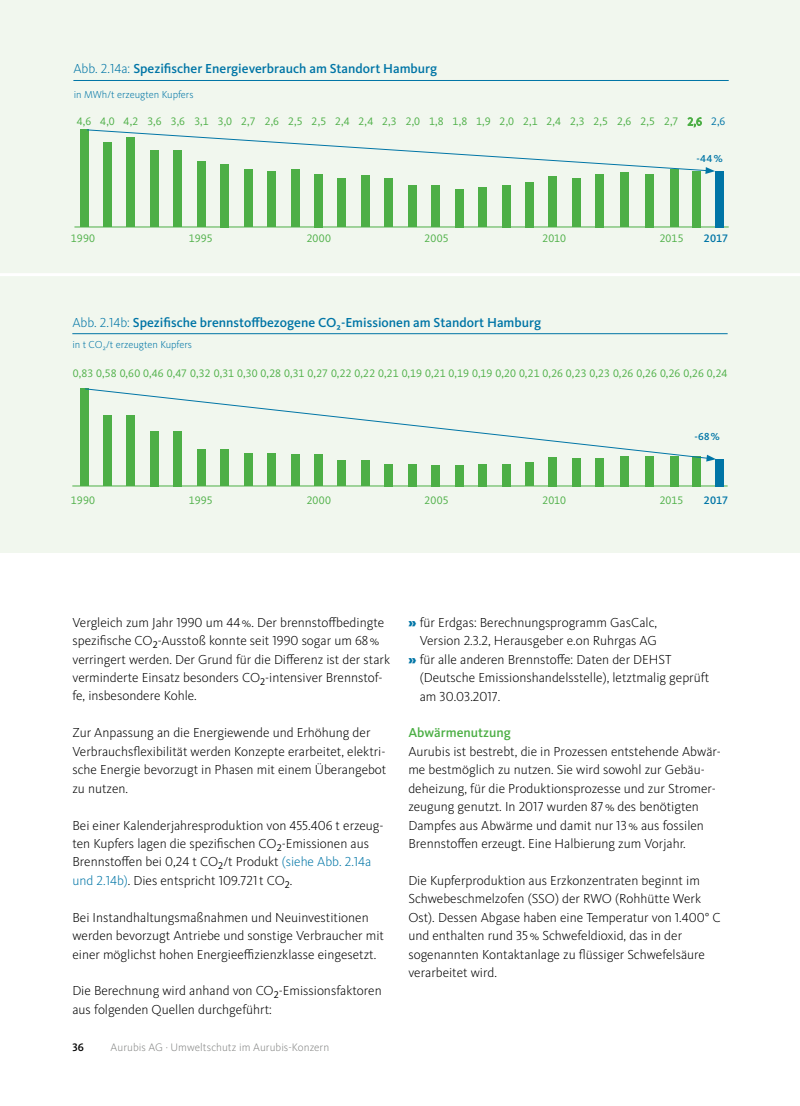
<style>
.page{position:relative;width:800px;height:1106px;background:#fff}
.page>*{position:absolute;margin:0;border:0;box-sizing:border-box;transform-origin:0 0}
.t1{font:300 13.5px/18.5px "Kievit Pro";color:#000}
.t2{font:500 13.5px "Kievit Pro";color:#0075a6}
.t3{font:500 13.5px "Kievit Pro";color:#4daf46}
.t4{font:11.25px "Kievit Pro";letter-spacing:.005em;color:#4daf46}
.t5{font:300 11.25px "Kievit Pro";letter-spacing:.005em;color:#868786}
.t6{font:500 11.25px "Kievit Pro";color:#0075a6}
.t7{font:500 11.25px "Kievit Pro";color:#000}
.t8{font:300 10.5px "Kievit Pro";color:#0075a6}
.t9{font:500 10.5px "Kievit Pro";color:#0075a6}
.s1{font-weight:300}
.s2{color:#0075a6}
.s3{font-weight:900;color:#0075a6}
</style>
<div class="page">
<div style="left:0;top:0;width:799px;height:552px;background:#f1f7ee"></div>
<hr style="left:0;top:273px;width:799px;height:3px;background:#fff">
<div style="left:80px;top:130px;width:8px;height:97px;background:#4daf46"></div>
<div style="left:103px;top:143px;width:9px;height:84px;background:#4daf46"></div>
<div style="left:127px;top:138px;width:8px;height:89px;background:#4daf46"></div>
<div style="left:150px;top:151px;width:9px;height:76px;background:#4daf46"></div>
<div style="left:173px;top:151px;width:9px;height:76px;background:#4daf46"></div>
<div style="left:197px;top:161px;width:8px;height:66px;background:#4daf46"></div>
<div style="left:220px;top:164px;width:9px;height:63px;background:#4daf46"></div>
<div style="left:244px;top:170px;width:8px;height:57px;background:#4daf46"></div>
<div style="left:267px;top:172px;width:9px;height:55px;background:#4daf46"></div>
<div style="left:291px;top:170px;width:8px;height:57px;background:#4daf46"></div>
<div style="left:314px;top:174px;width:8px;height:53px;background:#4daf46"></div>
<div style="left:337px;top:178px;width:9px;height:49px;background:#4daf46"></div>
<div style="left:361px;top:176px;width:8px;height:51px;background:#4daf46"></div>
<div style="left:384px;top:178px;width:9px;height:49px;background:#4daf46"></div>
<div style="left:408px;top:185px;width:8px;height:42px;background:#4daf46"></div>
<div style="left:431px;top:185px;width:9px;height:42px;background:#4daf46"></div>
<div style="left:455px;top:189px;width:8px;height:38px;background:#4daf46"></div>
<div style="left:478px;top:187px;width:8px;height:40px;background:#4daf46"></div>
<div style="left:501px;top:185px;width:9px;height:42px;background:#4daf46"></div>
<div style="left:525px;top:182px;width:8px;height:45px;background:#4daf46"></div>
<div style="left:548px;top:176px;width:9px;height:51px;background:#4daf46"></div>
<div style="left:595px;top:174px;width:9px;height:53px;background:#4daf46"></div>
<div style="left:572px;top:178px;width:8px;height:49px;background:#4daf46"></div>
<div style="left:620px;top:172px;width:9px;height:55px;background:#4daf46"></div>
<div style="left:645px;top:174px;width:8px;height:53px;background:#4daf46"></div>
<hr style="left:73px;top:80px;width:655px;height:1px;background:#0075a6">
<div style="left:670px;top:169px;width:8px;height:58px;background:#4daf46"></div>
<div style="left:692px;top:171px;width:8px;height:56px;background:#4daf46"></div>
<svg style="left:86px;top:117px;width:629px;height:57px"></svg>
<hr style="left:74px;top:227px;width:654px;height:1px;background:#4daf46">
<div style="left:80px;top:388px;width:8px;height:98px;background:#4daf46"></div>
<div style="left:103px;top:416px;width:9px;height:70px;background:#4daf46"></div>
<div style="left:127px;top:416px;width:8px;height:70px;background:#4daf46"></div>
<div style="left:150px;top:431px;width:9px;height:55px;background:#4daf46"></div>
<div style="left:173px;top:431px;width:9px;height:55px;background:#4daf46"></div>
<div style="left:197px;top:450px;width:8px;height:36px;background:#4daf46"></div>
<div style="left:220px;top:450px;width:9px;height:36px;background:#4daf46"></div>
<div style="left:244px;top:453px;width:8px;height:33px;background:#4daf46"></div>
<div style="left:267px;top:453px;width:9px;height:33px;background:#4daf46"></div>
<div style="left:291px;top:454px;width:8px;height:32px;background:#4daf46"></div>
<div style="left:314px;top:454px;width:8px;height:32px;background:#4daf46"></div>
<div style="left:337px;top:460px;width:9px;height:26px;background:#4daf46"></div>
<div style="left:361px;top:460px;width:8px;height:26px;background:#4daf46"></div>
<div style="left:384px;top:464px;width:9px;height:22px;background:#4daf46"></div>
<div style="left:408px;top:464px;width:8px;height:22px;background:#4daf46"></div>
<div style="left:431px;top:465px;width:9px;height:21px;background:#4daf46"></div>
<div style="left:455px;top:465px;width:8px;height:21px;background:#4daf46"></div>
<div style="left:478px;top:464px;width:8px;height:22px;background:#4daf46"></div>
<div style="left:501px;top:464px;width:9px;height:22px;background:#4daf46"></div>
<div style="left:548px;top:457px;width:9px;height:29px;background:#4daf46"></div>
<div style="left:595px;top:458px;width:9px;height:28px;background:#4daf46"></div>
<div style="left:572px;top:458px;width:8px;height:28px;background:#4daf46"></div>
<div style="left:525px;top:463px;width:8px;height:23px;background:#4daf46"></div>
<div style="left:620px;top:456px;width:9px;height:30px;background:#4daf46"></div>
<div style="left:645px;top:456px;width:8px;height:30px;background:#4daf46"></div>
<hr style="left:72px;top:333px;width:655px;height:1px;background:#0075a6">
<div style="left:670px;top:456px;width:8px;height:30px;background:#4daf46"></div>
<div style="left:692px;top:456px;width:8px;height:30px;background:#4daf46"></div>
<hr style="left:72px;top:486px;width:655px;height:1px;background:#4daf46">
<div style="left:714px;top:171px;width:9px;height:56px;background:#0075a6"></div>
<div style="left:714px;top:459px;width:9px;height:27px;background:#0075a6"></div>
<svg style="left:85px;top:388px;width:623px;height:71px"></svg>
<svg style="left:706px;top:455px;width:10px;height:6px"></svg>
<p class="t2" style="left:73px;top:61px;width:365px"><span class="s1">Abb. 2.14a:</span> Spezifischer Energieverbrauch am Standort Hamburg</p>
<p class="t8" style="left:74px;top:88px;width:121px">in MWh/t erzeugten Kupfers</p>
<p class="t4" style="left:77px;top:115px;width:650px">4,6 4,0 4,2 3,6 3,6 3,1 3,0 2,7 2,6 2,5 2,5 2,4 2,4 2,3 2,0 1,8 1,8 1,9 2,0 2,1 2,4 2,3 2,5 2,6 2,5 2,7 2,6 <span class="s2">2,6</span></p>
<p class="t9" style="left:696px;top:152px;width:28px">-44%</p>
<p class="t4" style="left:71px;top:231px;width:26px">1990</p>
<p class="t4" style="left:189px;top:231px;width:26px">1995</p>
<p class="t4" style="left:306px;top:231px;width:26px">2000</p>
<p class="t4" style="left:424px;top:231px;width:26px">2005</p>
<p class="t4" style="left:542px;top:231px;width:25px">2010</p>
<p class="t4" style="left:659px;top:231px;width:25px">2015</p>
<p class="t6" style="left:703px;top:231px;width:26px">2017</p>
<p class="t2" style="left:72px;top:314px;width:470px"><span class="s1">Abb. 2.14b:</span> Spezifische brennstoffbezogene CO₂-Emissionen am Standort Hamburg</p>
<p class="t8" style="left:72px;top:338px;width:121px">in t CO₂/t erzeugten Kupfers</p>
<p class="t4" style="left:73px;top:366px;width:656px">0,83 0,58 0,60 0,46 0,47 0,32 0,31 0,30 0,28 0,31 0,27 0,22 0,22 0,21 0,19 0,21 0,19 0,19 0,20 0,21 0,26 0,23 0,23 0,26 0,26 0,26 0,26 0,24</p>
<p class="t9" style="left:694px;top:430px;width:27px">-68%</p>
<p class="t4" style="left:71px;top:493px;width:26px">1990</p>
<p class="t4" style="left:189px;top:493px;width:26px">1995</p>
<p class="t4" style="left:306px;top:493px;width:26px">2000</p>
<p class="t4" style="left:424px;top:493px;width:26px">2005</p>
<p class="t4" style="left:542px;top:493px;width:25px">2010</p>
<p class="t4" style="left:659px;top:493px;width:25px">2015</p>
<p class="t6" style="left:703px;top:493px;width:26px">2017</p>
<p class="t1" style="left:72px;top:613px;width:319px">Vergleich zum Jahr 1990 um 44%. Der brennstoffbedingte spezifische CO<sub>2</sub>-Ausstoß konnte seit 1990 sogar um 68% verringert werden. Der Grund für die Differenz ist der stark verminderte Einsatz besonders CO<sub>2</sub>-intensiver Brennstof&shy;fe, insbesondere Kohle.</p>
<p class="t1" style="left:72px;top:723px;width:315px">Zur Anpassung an die Energiewende und Erhöhung der Verbrauchsflexibilität werden Konzepte erarbeitet, elektri&shy;sche Energie bevorzugt in Phasen mit einem Überangebot zu nutzen.</p>
<p class="t1" style="left:72px;top:815px;width:312px">Bei einer Kalenderjahresproduktion von 455.406 t erzeug&shy;ten Kupfers lagen die spezifischen CO<sub>2</sub>-Emissionen aus Brennstoffen bei 0,24 t CO<sub>2</sub>/t Produkt <span class="s2">(siehe Abb. 2.14a und 2.14b)</span>. Dies entspricht 109.721t CO<sub>2</sub>.</p>
<p class="t1" style="left:72px;top:908px;width:313px">Bei Instandhaltungsmaßnahmen und Neuinvestitionen werden bevorzugt Antriebe und sonstige Verbraucher mit einer möglichst hohen Energieeffizienzklasse eingesetzt.</p>
<p class="t1" style="left:72px;top:981px;width:311px">Die Berechnung wird anhand von CO<sub>2</sub>-Emissionsfaktoren aus folgenden Quellen durchgeführt:</p>
<p class="t7" style="left:72px;top:1040px;width:13px">36</p>
<p class="t5" style="left:111px;top:1040px;width:220px">Aurubis AG · Umweltschutz im Aurubis-Konzern</p>
<p class="t1" style="left:408px;top:613px;width:250px"><span class="s3">»</span> für Erdgas: Berechnungsprogramm GasCalc,</p>
<p class="t1" style="left:419px;top:631px;width:239px">Version 2.3.2, Herausgeber e.on Ruhrgas AG</p>
<p class="t1" style="left:408px;top:650px;width:265px"><span class="s3">»</span> für alle anderen Brennstoffe: Daten der DEHST</p>
<p class="t1" style="left:419px;top:668px;width:291px">(Deutsche Emissionshandelsstelle), letztmalig geprüft</p>
<p class="t1" style="left:419px;top:686px;width:82px">am 30.03.2017.</p>
<p class="t3" style="left:408px;top:724px;width:104px">Abwärmenutzung</p>
<p class="t1" style="left:408px;top:742px;width:314px">Aurubis ist bestrebt, die in Prozessen entstehende Abwär&shy;me bestmöglich zu nutzen. Sie wird sowohl zur Gebäu&shy;deheizung, für die Produktionsprozesse und zur Stromer&shy;zeugung genutzt. In 2017 wurden 87% des benötigten Dampfes aus Abwärme und damit nur 13% aus fossilen Brennstoffen erzeugt. Eine Halbierung zum Vorjahr.</p>
<p class="t1" style="left:408px;top:871px;width:314px">Die Kupferproduktion aus Erzkonzentraten beginnt im Schwebeschmelzofen (SSO) der RWO (Rohhütte Werk Ost). Dessen Abgase haben eine Temperatur von 1.400° C und enthalten rund 35% Schwefeldioxid, das in der sogenannten Kontaktanlage zu flüssiger Schwefelsäure verarbeitet wird.</p>
</div>
